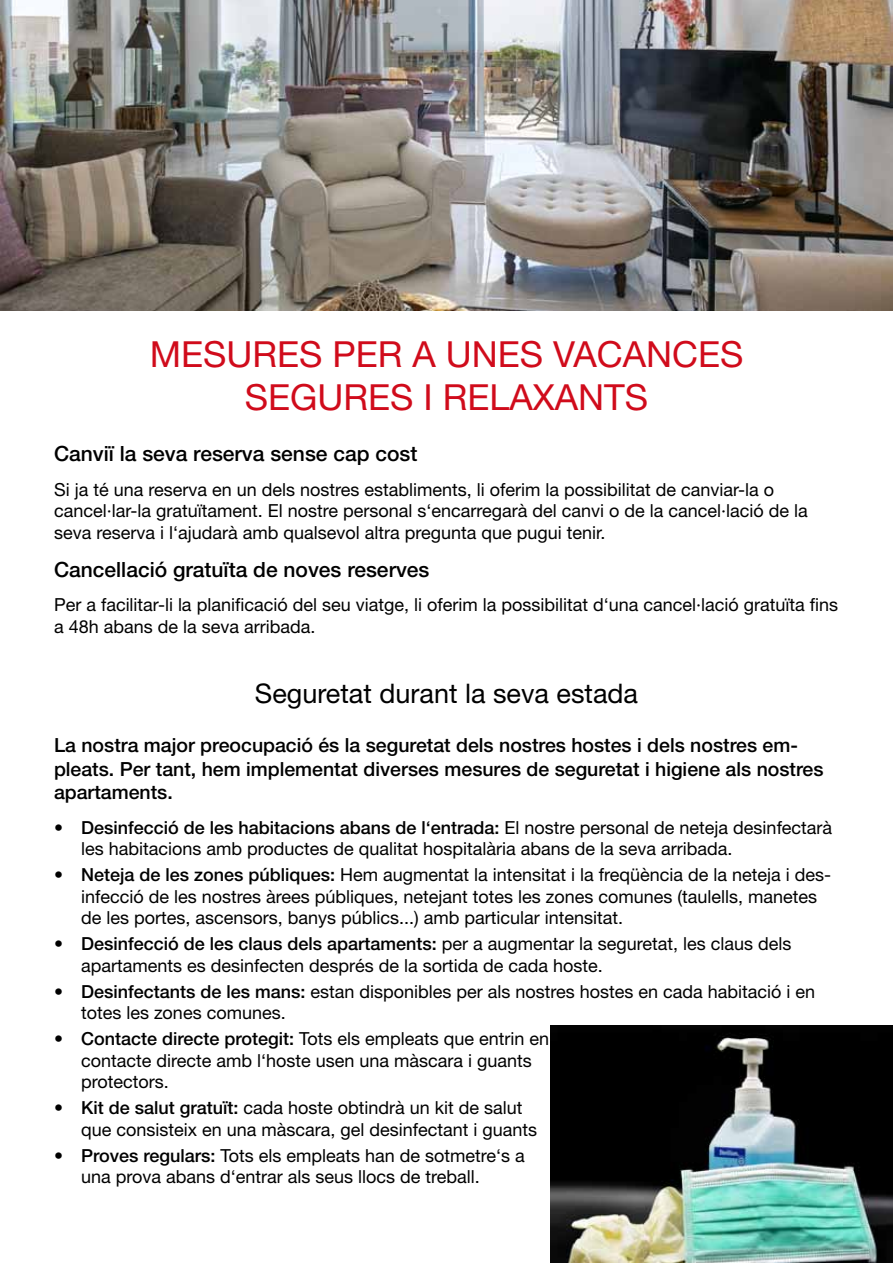
<style>
.page{position:relative;width:893px;height:1263px;background:#fff}
.page>*{position:absolute;margin:0;border:0;box-sizing:border-box;transform-origin:0 0}
.t1{font:36px/43.2px "Helvetica Neue";color:#d00b1b;text-align:center}
.t2{font:27px "Helvetica Neue";color:#000}
.t3{font:500 21px "Helvetica Neue";color:#000}
.t4{font:500 19.5px/23.4px "Helvetica Neue";color:#000}
.t5{font:18px/21.6px "Helvetica Neue";color:#000}
.s1{font-weight:500}
</style>
<div class="page">
<img style="left:0;top:0;width:893px;height:310px">
<img style="left:551px;top:1026px;width:342px;height:237px">
<h1 class="t1" style="left:150px;top:332px;width:595px">Mesures per a unes vacances segures i relaxants</h1>
<p class="t3" style="left:54px;top:441px;width:365px">Canviï la seva reserva sense cap cost</p>
<p class="t5" style="left:54px;top:478px;width:755px">Si ja té una reserva en un dels nostres establiments, li oferim la possibilitat de canviar-la o cancel·lar-la gratuïtament. El nostre personal s‘encarregarà del canvi o de la cancel·lació de la seva reserva i l‘ajudarà amb qualsevol altra pregunta que pugui tenir.</p>
<p class="t3" style="left:54px;top:557px;width:377px">Cancellació gratuïta de noves reserves</p>
<p class="t5" style="left:54px;top:594px;width:786px">Per a facilitar-li la planificació del seu viatge, li oferim la possibilitat d‘una cancel·lació gratuïta fins a 48h abans de la seva arribada.</p>
<h2 class="t2" style="left:255px;top:678px;width:385px">Seguretat durant la seva estada</h2>
<p class="t4" style="left:54px;top:733px;width:771px">La nostra major preocupació és la seguretat dels nostres hostes i dels nostres em&shy;pleats. Per tant, hem implementat diverses mesures de seguretat i higiene als nostres apartaments.</p>
<p class="t5" style="left:81px;top:816px;width:753px;text-indent:-27px">• <span class="s1">Desinfecció de les habitacions abans de l‘entrada:</span> El nostre personal de neteja desinfectarà les habitacions amb productes de qualitat hospitalària abans de la seva arribada.</p>
<p class="t5" style="left:81px;top:863px;width:752px;text-indent:-27px">• <span class="s1">Neteja de les zones públiques:</span> Hem augmentat la intensitat i la freqüència de la neteja i des&shy;infecció de les nostres àrees públiques, netejant totes les zones comunes (taulells, manetes de les portes, ascensors, banys públics...) amb particular intensitat.</p>
<p class="t5" style="left:81px;top:933px;width:712px;text-indent:-27px">• <span class="s1">Desinfecció de les claus dels apartaments:</span> per a augmentar la seguretat, les claus dels apartaments es desinfecten després de la sortida de cada hoste.</p>
<p class="t5" style="left:81px;top:980px;width:736px;text-indent:-27px">• <span class="s1">Desinfectants de les mans:</span> estan disponibles per als nostres hostes en cada habitació i en totes les zones comunes.</p>
<p class="t5" style="left:81px;top:1027px;width:470px;text-indent:-27px">• <span class="s1">Contacte directe protegit:</span> Tots els empleats que entrin en contacte directe amb l‘hoste usen una màscara i guants protectors.</p>
<p class="t5" style="left:81px;top:1096px;width:458px;text-indent:-27px">• <span class="s1">Kit de salut gratuït:</span> cada hoste obtindrà un kit de salut que consisteix en una màscara, gel desinfectant i guants</p>
<p class="t5" style="left:81px;top:1144px;width:445px;text-indent:-27px">• <span class="s1">Proves regulars:</span> Tots els empleats han de sotmetre‘s a una prova abans d‘entrar als seus llocs de treball.</p>
</div>
